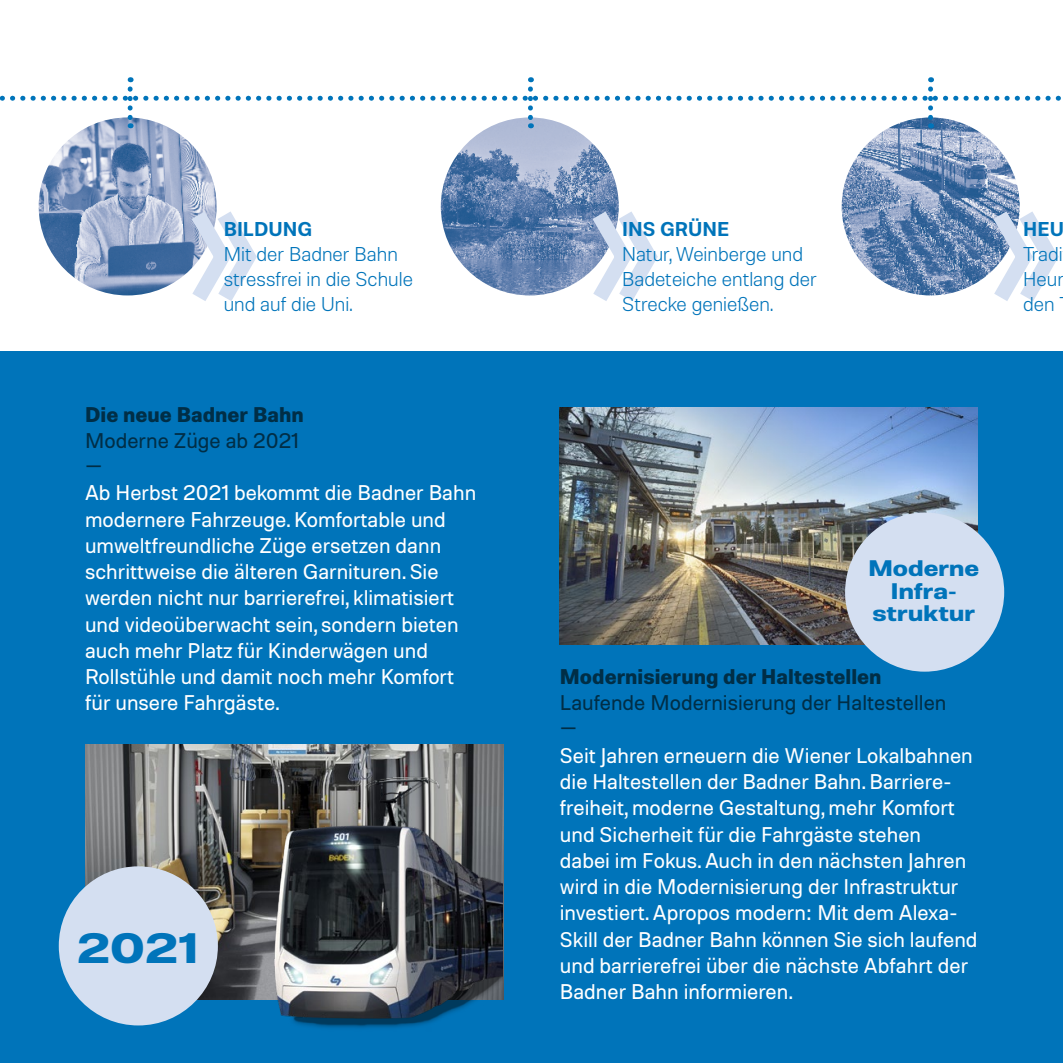
<style>
.page{position:relative;width:1063px;height:1063px;background:#0074ba}
.page>*{position:absolute;margin:0;border:0;box-sizing:border-box;transform-origin:0 0}
.t1{font:700 semi-expanded 42.5px "Molde";color:#0074ba}
.t2{font:700 semi-expanded 22.5px/22.5px "Molde";color:#0074ba;text-align:center}
.t3{font:21.25px/26.2px "Molde";color:#fff}
.t4{font:21.25px/23.8px "Molde";color:#002e46}
.t5{font:700 21.25px "Molde";color:#002e46}
.t6{font:300 20px/25px "Molde";color:#0074ba}
.t7{font:600 20px "Molde";color:#0074ba}
</style>
<div class="page">
<div style="left:0;top:0;width:1063px;height:351px;background:#fff"></div>
<img style="left:560px;top:408px;width:418px;height:236px">
<div style="left:845px;top:513px;width:159px;height:159px;background:#d4dff1;border-radius:50%"></div>
<img style="left:39px;top:117px;width:178px;height:178px;border-radius:89px">
<img style="left:842px;top:117px;width:178px;height:178px;border-radius:89px">
<img style="left:441px;top:117px;width:178px;height:178px;border-radius:89px">
<svg style="left:0;top:89px;width:1061px;height:39px"></svg>
<svg style="left:178px;top:195px;width:79px;height:106px"></svg>
<svg style="left:979px;top:195px;width:80px;height:106px"></svg>
<img style="left:58px;top:747px;width:444px;height:281px">
<svg style="left:579px;top:195px;width:79px;height:106px"></svg>
<p class="t7" style="left:224px;top:216px;width:90px">BILDUNG</p>
<p class="t6" style="left:224px;top:241px;width:191px">Mit der Badner Bahn stressfrei in die Schule und auf die Uni.</p>
<p class="t5" style="left:85px;top:400px;width:220px">Die neue Badner Bahn</p>
<p class="t4" style="left:85px;top:428px;width:216px">Moderne Züge ab 2021 —</p>
<p class="t3" style="left:85px;top:479px;width:393px">Ab Herbst 2021 bekommt die Badner Bahn modernere Fahrzeuge. Komfortable und umweltfreundliche Züge ersetzen dann schrittweise die älteren Garnituren. Sie werden nicht nur barrierefrei, klimatisiert und videoüberwacht sein, sondern bieten auch mehr Platz für Kinderwägen und Rollstühle und damit noch mehr Komfort für unsere Fahrgäste.</p>
<h1 class="t1" style="left:77px;top:919px;width:122px">2021</h1>
<p class="t7" style="left:622px;top:216px;width:109px">INS GRÜNE</p>
<p class="t6" style="left:622px;top:241px;width:196px">Natur, Weinberge und<br>Badeteiche entlang der<br>Strecke genießen.</p>
<p class="t7" style="left:1023px;top:216px;width:42px">HEU</p>
<p class="t6" style="left:1023px;top:241px;width:43px;text-align:justify">Tradi Heur den</p>
<p class="t2" style="left:868px;top:556px;width:112px">Moderne<br>Infra&shy;struktur</p>
<p class="t5" style="left:560px;top:663px;width:323px">Modernisierung der Haltestellen</p>
<p class="t4" style="left:560px;top:690px;width:388px">Laufende Modernisierung der Haltestellen —</p>
<p class="t3" style="left:560px;top:741px;width:419px">Seit Jahren erneuern die Wiener Lokalbahnen die Haltestellen der Badner Bahn. Barriere&shy;freiheit, moderne Gestaltung, mehr Komfort und Sicherheit für die Fahrgäste stehen<br>dabei im Fokus. Auch in den nächsten Jahren wird in die Modernisierung der Infrastruktur investiert. Apropos modern: Mit dem Alexa-Skill der Badner Bahn können Sie sich laufend und barrierefrei über die nächste Abfahrt der Badner Bahn informieren.</p>
</div>
